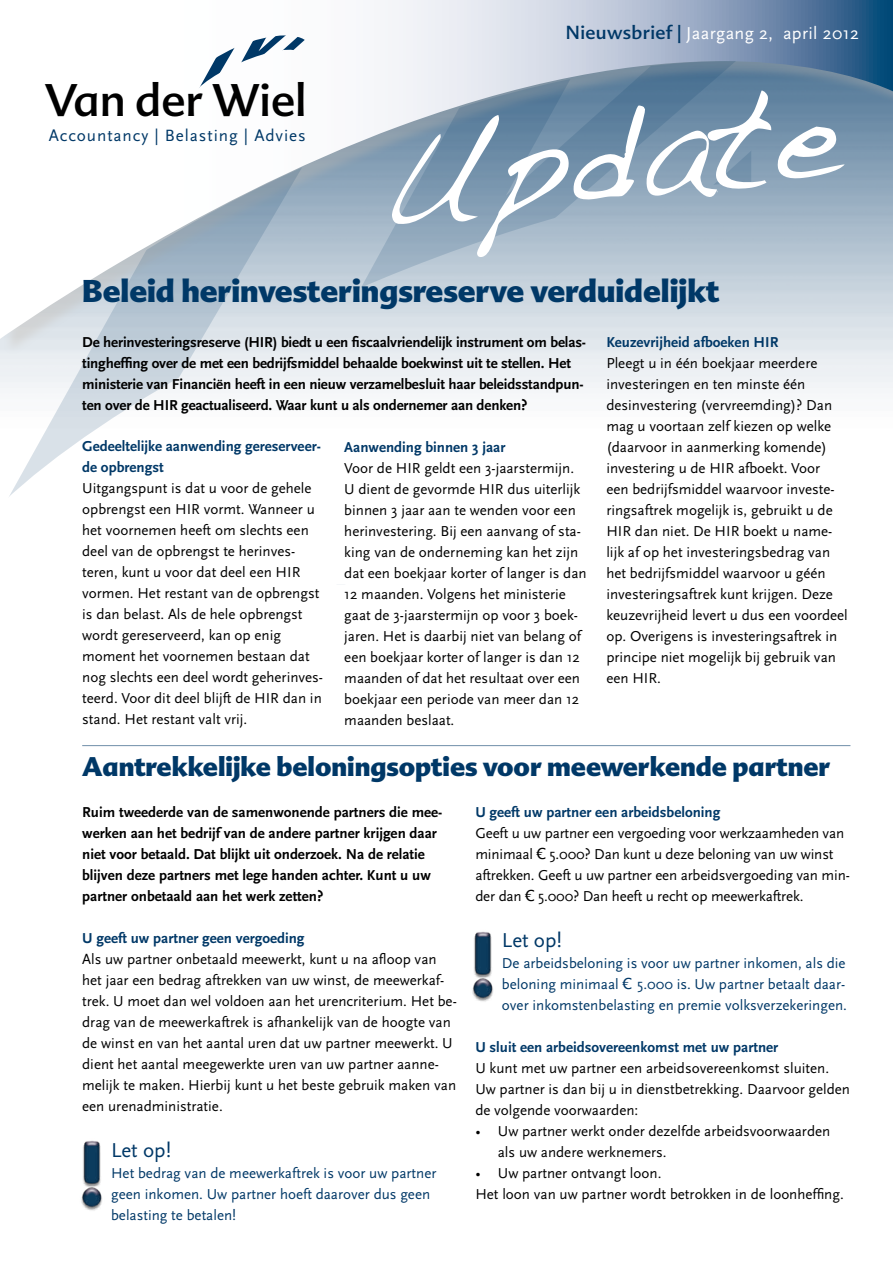
<style>
.page{position:relative;width:893px;height:1263px;background:#fff}
.page>*{position:absolute;margin:0;border:0;box-sizing:border-box;transform-origin:0 0}
.t1{font:141.3px "Handwriting Dakota";color:#fff}
.t2{font:43.5px "Advert";color:#000}
.t3{font:900 30px "Advert";color:#003867}
.t4{font:900 25.5px "Advert";color:#003867}
.t5{font:21px "Scala Sans";color:#003867}
.t6{font:18px "Scala Sans";letter-spacing:.02em;color:#fff}
.t7{font:17.1px "Scala Sans";letter-spacing:.055em;color:#003867}
.t8{font:15px/21px "Scala Sans";color:#000}
.t9{font:700 15px/21px "Scala Sans";letter-spacing:-.01em;color:#000}
.t10{font:15px/21px "Scala Sans";color:#003867}
.t11{font:700 15px/21px "Scala Sans";color:#003867}
.s1{font-family:"Advert";color:#003867}
.s2{font-family:"Verdana"}
</style>
<div class="page">
<svg style="left:288px;top:0;width:605px;height:339px;background:#a2b5c8"></svg>
<svg style="left:0;top:61px;width:751px;height:437px"></svg>
<svg style="left:192px;top:35px;width:124px;height:68px"></svg>
<hr style="left:82px;top:745px;width:768px;height:1px;background:#003867">
<img style="left:472px;top:931px;width:21px;height:71px">
<img style="left:81px;top:1140px;width:21px;height:71px">
<h2 class="t2" style="left:45px;top:74px;width:263px">Van der Wiel</h2>
<p class="t7" style="left:49px;top:126px;width:259px">Accountancy | Belasting | Advies</p>
<p class="t6" style="left:566px;top:24px;width:295px"><span class="s1">Nieuwsbrief |</span> Jaargang 2, april 2012</p>
<h1 class="t1" style="left:369px;top:94px;width:467px;rotate:-6deg">Update</h1>
<h3 class="t3" style="left:82px;top:271px;width:639px">Beleid herinvesteringsreserve verduidelijkt</h3>
<p class="t9" style="left:82px;top:332px;width:505px">De herinvesteringsreserve (HIR) biedt u een fiscaalvriendelijk instrument om belas&shy;tingheffing over de met een bedrijfsmiddel behaalde boekwinst uit te stellen. Het ministerie van Financiën heeft in een nieuw verzamelbesluit haar beleidsstandpun&shy;ten over de HIR geactualiseerd. Waar kunt u als ondernemer aan denken?</p>
<p class="t11" style="left:606px;top:332px;width:174px">Keuzevrijheid afboeken HIR</p>
<p class="t8" style="left:606px;top:353px;width:243px">Pleegt u in één boekjaar meerdere investeringen en ten minste één desinvestering (vervreemding)? Dan mag u voortaan zelf kiezen op welke (daarvoor in aanmerking komende) investering u de HIR afboekt. Voor<br>een bedrijfsmiddel waarvoor investe&shy;ringsaftrek mogelijk is, gebruikt u de HIR dan niet. De HIR boekt u name&shy;lijk af op het investeringsbedrag van het bedrijfsmiddel waarvoor u géén investeringsaftrek kunt krijgen. Deze keuzevrijheid levert u dus een voordeel op. Overigens is investeringsaftrek in principe niet mogelijk bij gebruik van een HIR.</p>
<p class="t11" style="left:82px;top:436px;width:240px">Gedeeltelijke aanwending gereserveer&shy;de opbrengst</p>
<p class="t8" style="left:82px;top:478px;width:242px">Uitgangspunt is dat u voor de gehele opbrengst een HIR vormt. Wanneer u het voornemen heeft om slechts een deel van de opbrengst te herinves&shy;teren, kunt u voor dat deel een HIR vormen. Het restant van de opbrengst is dan belast. Als de hele opbrengst wordt gereserveerd, kan op enig moment het voornemen bestaan dat nog slechts een deel wordt geherinves&shy;teerd. Voor dit deel blijft de HIR dan in stand. Het restant valt vrij.</p>
<p class="t11" style="left:344px;top:437px;width:163px">Aanwending binnen 3 jaar</p>
<p class="t8" style="left:344px;top:458px;width:244px">Voor de HIR geldt een 3-jaarstermijn.<br>U dient de gevormde HIR dus uiterlijk binnen 3 jaar aan te wenden voor een herinvestering. Bij een aanvang of sta&shy;king van de onderneming kan het zijn dat een boekjaar korter of langer is dan 12 maanden. Volgens het ministerie gaat de 3-jaarstermijn op voor 3 boek&shy;jaren. Het is daarbij niet van belang of een boekjaar korter of langer is dan 12 maanden of dat het resultaat over een boekjaar een periode van meer dan 12 maanden beslaat.</p>
<h3 class="t4" style="left:82px;top:750px;width:750px">Aantrekkelijke beloningsopties voor meewerkende partner</h3>
<p class="t9" style="left:82px;top:802px;width:362px">Ruim tweederde van de samenwonende partners die mee&shy;werken aan het bedrijf van de andere partner krijgen daar niet voor betaald. Dat blijkt uit onderzoek. Na de relatie blijven deze partners met lege handen achter. Kunt u uw partner onbetaald aan het werk zetten?</p>
<p class="t11" style="left:82px;top:928px;width:224px">U geeft uw partner geen vergoeding</p>
<p class="t8" style="left:82px;top:949px;width:376px">Als uw partner onbetaald meewerkt, kunt u na afloop van het jaar een bedrag aftrekken van uw winst, de meewerkaf&shy;trek. U moet dan wel voldoen aan het urencriterium. Het be&shy;drag van de meewerkaftrek is afhankelijk van de hoogte van de winst en van het aantal uren dat uw partner meewerkt. U dient het aantal meegewerkte uren van uw partner aanne&shy;melijk te maken. Hierbij kunt u het beste gebruik maken van een urenadministratie.</p>
<h3 class="t5" style="left:111px;top:1139px;width:62px">Let op!</h3>
<p class="t10" style="left:111px;top:1163px;width:327px">Het bedrag van de meewerkaftrek is voor uw partner geen inkomen. Uw partner hoeft daarover dus geen belasting te betalen!</p>
<p class="t11" style="left:475px;top:802px;width:247px">U geeft uw partner een arbeidsbeloning</p>
<p class="t8" style="left:475px;top:823px;width:376px">Geeft u uw partner een vergoeding voor werkzaamheden van minimaal <span class="s2">€</span> 5.000? Dan kunt u deze beloning van uw winst aftrekken. Geeft u uw partner een arbeidsvergoeding van min&shy;der dan <span class="s2">€</span> 5.000? Dan heeft u recht op meewerkaftrek.</p>
<h3 class="t5" style="left:502px;top:929px;width:62px">Let op!</h3>
<p class="t10" style="left:502px;top:953px;width:346px;text-align:justify">De arbeidsbeloning is voor uw partner inkomen, als die beloning minimaal <span class="s2">€</span> 5.000 is. Uw partner betaalt daar&shy;over inkomstenbelasting en premie volksverzekeringen.</p>
<p class="t11" style="left:475px;top:1037px;width:304px">U sluit een arbeidsovereenkomst met uw partner</p>
<p class="t8" style="left:475px;top:1058px;width:376px">U kunt met uw partner een arbeidsovereenkomst sluiten.<br>Uw partner is dan bij u in dienstbetrekking. Daarvoor gelden de volgende voorwaarden:</p>
<p class="t8" style="left:498px;top:1121px;width:334px;text-indent:-22px">• Uw partner werkt onder dezelfde arbeidsvoorwaarden als uw andere werknemers.</p>
<p class="t8" style="left:475px;top:1163px;width:370px">• Uw partner ontvangt loon.<br>Het loon van uw partner wordt betrokken in de loonheffing.</p>
</div>
